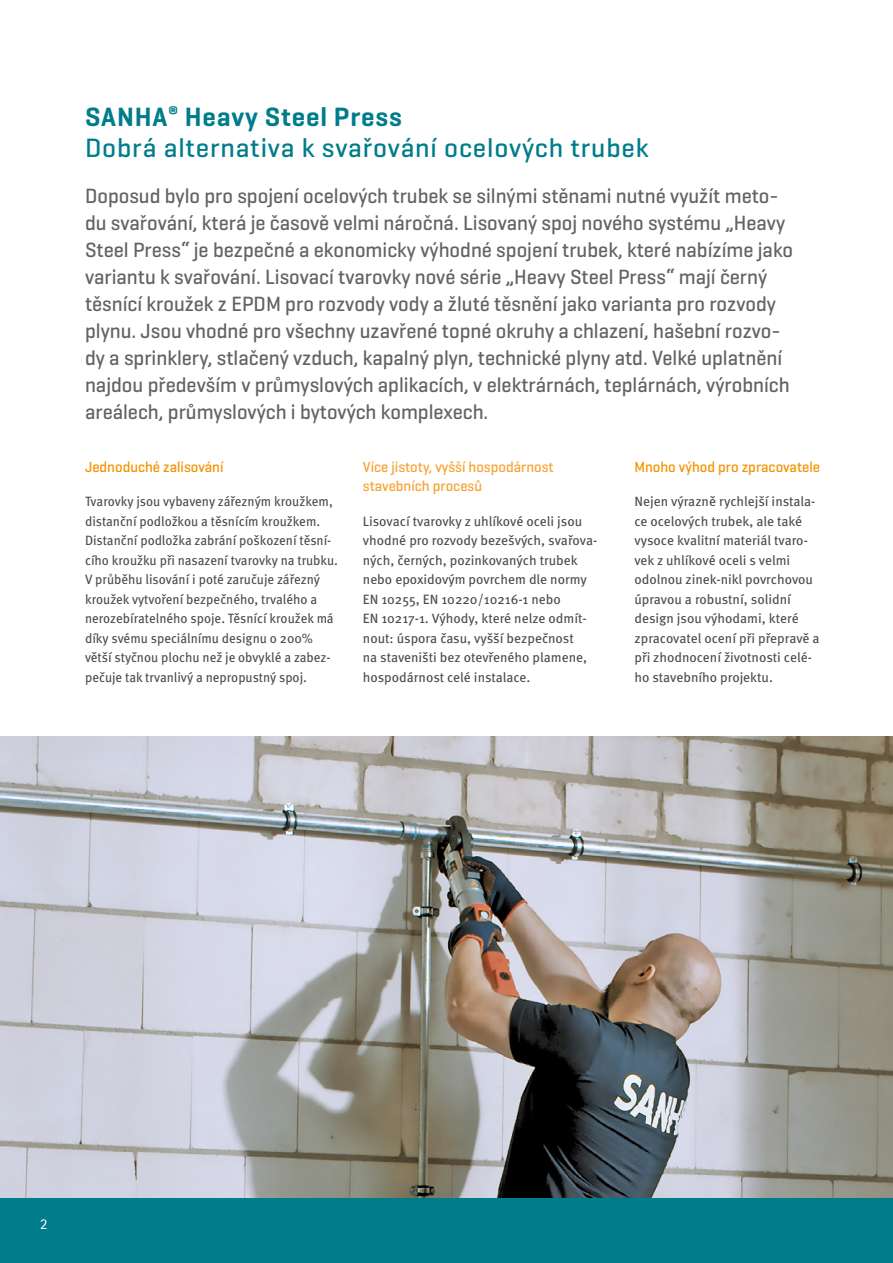
<style>
.page{position:relative;width:893px;height:1263px;background:#fff}
.page>*{position:absolute;margin:0;border:0;box-sizing:border-box;transform-origin:0 0}
.t1{font:500 27px/31.5px "Geogrotesque";letter-spacing:.03em;color:#007c8b}
.t2{font:500 21px/27px "Geogrotesque";color:#646363}
.t3{font:500 15px/19.5px "Geogrotesque";color:#f6a333}
.t4{font:500 15px "Geogrotesque";color:#f39200}
.t5{font:15px "Rotis Sans Serif";color:#fff}
.t6{font:13.5px/19.5px "Meta Pro";color:#4a4a49}
.t7{font:13.5px/19.5px "Meta Pro";color:#4a4a49;scale:.96 1}
.s1{font-weight:600}
</style>
<div class="page">
<img style="left:0;top:737px;width:893px;height:461px">
<div style="left:0;top:1198px;width:893px;height:65px;background:#007c8b"></div>
<p class="t1" style="left:85px;top:100px;width:565px"><span class="s1">SANHA</span><sup>®</sup> <span class="s1">Heavy Steel Press<br></span>Dobrá alternativa k svařování ocelových trubek</p>
<p class="t2" style="left:85px;top:182px;width:710px">Doposud bylo pro spojení ocelových trubek se silnými stěnami nutné využít meto&shy;du svařování, která je časově velmi náročná. Lisovaný spoj nového systému „Heavy Steel Press“ je bezpečné a ekonomicky výhodné spojení trubek, které nabízíme jako variantu k svařování. Lisovací tvarovky nové série „Heavy Steel Press“ mají černý těsnící kroužek z EPDM pro rozvody vody a žluté těsnění jako varianta pro rozvody plynu. Jsou vhodné pro všechny uzavřené topné okruhy a chlazení, hašební rozvo&shy;dy a sprinklery, stlačený vzduch, kapalný plyn, technické plyny atd. Velké uplatnění najdou především v průmyslových aplikacích, v elektrárnách, teplárnách, výrobních areálech, průmyslových i bytových komplexech.</p>
<p class="t4" style="left:634px;top:457px;width:187px">Mnoho výhod pro zpracovatele</p>
<p class="t6" style="left:634px;top:491px;width:187px">Nejen výrazně rychlejší instala&shy;ce ocelových trubek, ale také vysoce kvalitní materiál tvaro&shy;vek z uhlíkové oceli s velmi odolnou zinek-nikl povrchovou úpravou a robustní, solidní design jsou výhodami, které zpracovatel ocení při přepravě a při zhodnocení životnosti celé&shy;ho stavebního projektu.</p>
<p class="t4" style="left:85px;top:457px;width:140px">Jednoduché zalisování</p>
<p class="t7" style="left:85px;top:491px;width:265px">Tvarovky jsou vybaveny zářezným kroužkem, distanční podložkou a těsnícím kroužkem.<br>Distanční podložka zabrání poškození těsní&shy;cího kroužku při nasazení tvarovky na trubku.<br>V průběhu lisování i poté zaručuje zářezný kroužek vytvoření bezpečného, trvalého a nerozebíratelného spoje. Těsnící kroužek má díky svému speciálnímu designu o 200% větší styčnou plochu než je obvyklé a zabez&shy;pečuje tak trvanlivý a nepropustný spoj.</p>
<p class="t3" style="left:363px;top:457px;width:192px">Více jistoty, vyšší hospodárnost stavebních procesů</p>
<p class="t6" style="left:363px;top:510px;width:236px">Lisovací tvarovky z uhlíkové oceli jsou vhodné pro rozvody bezešvých, svařova&shy;ných, černých, pozinkovaných trubek nebo epoxidovým povrchem dle normy EN 10255, EN 10220/10216-1 nebo<br>EN 10217-1. Výhody, které nelze odmít&shy;nout: úspora času, vyšší bezpečnost<br>na staveništi bez otevřeného plamene, hospodárnost celé instalace.</p>
<p class="t5" style="left:40px;top:1215px;width:9px">2</p>
</div>
